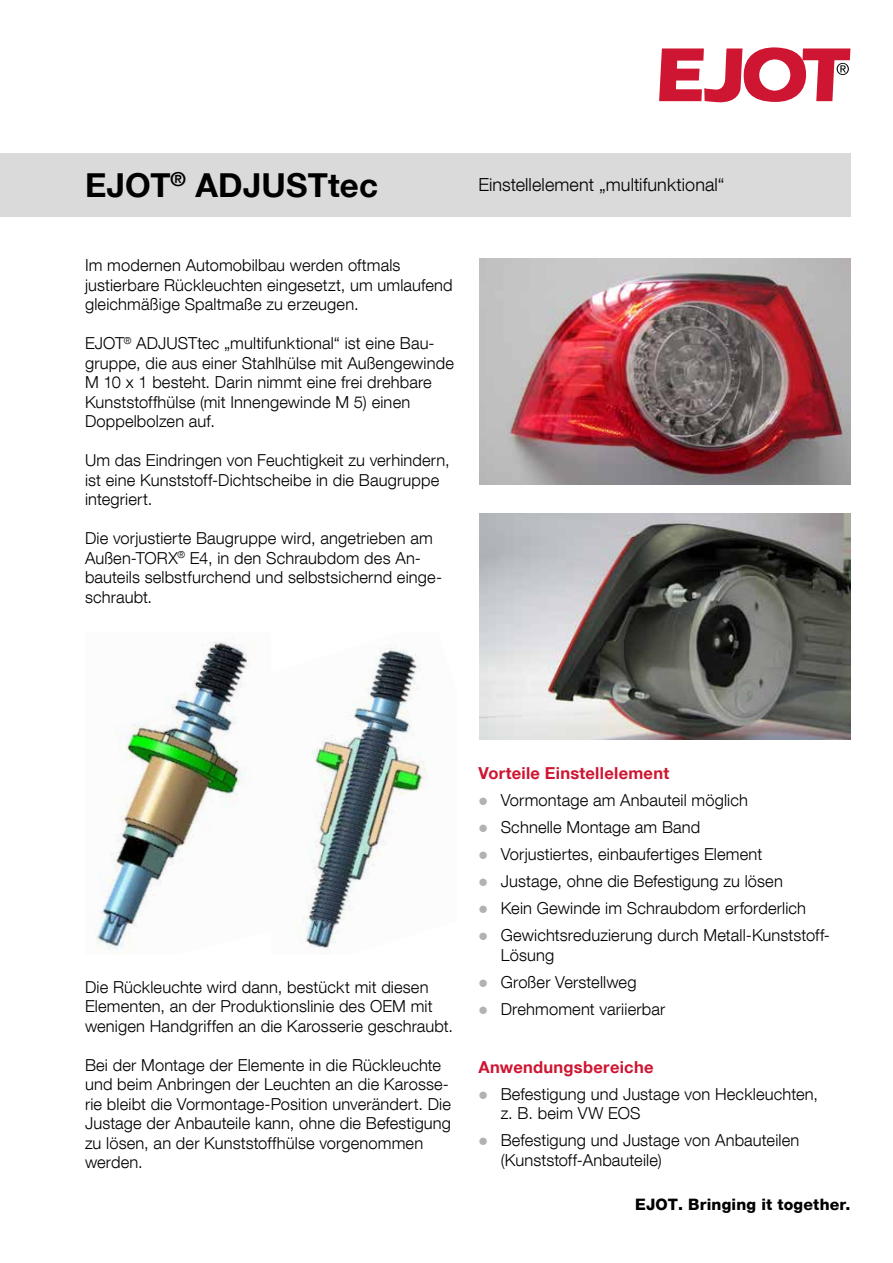
<style>
.page{position:relative;width:893px;height:1263px;background:#fff}
.page>*{position:absolute;margin:0;border:0;box-sizing:border-box;transform-origin:0 0}
.t1{font:700 33px "Helvetica Neue LT Com";letter-spacing:.005em;color:#000}
.t2{font:300 18px "Helvetica Neue LT Com";letter-spacing:.005em;color:#000}
.t3{font:300 16.5px/19.5px "Helvetica Neue LT Com";letter-spacing:.01em;color:#000}
.t4{font:700 16.5px "Helvetica Neue LT Com";letter-spacing:.015em;color:#ce1531}
.t5{font:800 15.75px "Helvetica Neue LT Com";letter-spacing:.01em;color:#000}
.s1{color:#b3b2b2}
</style>
<div class="page">
<svg style="left:659px;top:47px;width:191px;height:56px"></svg>
<div style="left:0;top:153px;width:850px;height:64px;background:#dadada"></div>
<img style="left:479px;top:258px;width:371px;height:227px">
<img style="left:480px;top:513px;width:370px;height:227px">
<img style="left:95px;top:640px;width:333px;height:310px">
<h1 class="t1" style="left:85px;top:164px;width:294px">EJOT<sup>®</sup> ADJUSTtec</h1>
<p class="t3" style="left:85px;top:255px;width:369px">Im modernen Automobilbau werden oftmals justierbare Rückleuchten eingesetzt, um umlaufend gleichmäßige Spaltmaße zu erzeugen.</p>
<p class="t3" style="left:85px;top:333px;width:370px">EJOT<sup>®</sup> ADJUSTtec „multifunktional“ ist eine Bau&shy;gruppe, die aus einer Stahlhülse mit Außengewinde M 10 x 1 besteht. Darin nimmt eine frei drehbare Kunststoffhülse (mit Innengewinde M 5) einen Doppelbolzen auf.</p>
<p class="t3" style="left:85px;top:450px;width:366px">Um das Eindringen von Feuchtigkeit zu verhindern, ist eine Kunststoff-Dichtscheibe in die Baugruppe integriert.</p>
<p class="t3" style="left:85px;top:528px;width:359px">Die vorjustierte Baugruppe wird, angetrieben am Außen-TORX<sup>®</sup> E4, in den Schraubdom des An&shy;bauteils selbstfurchend und selbstsichernd einge&shy;schraubt.</p>
<p class="t2" style="left:478px;top:174px;width:248px">Einstellelement „multifunktional“</p>
<p class="t4" style="left:478px;top:763px;width:192px">Vorteile Einstellelement</p>
<p class="t3" style="left:478px;top:790px;width:271px"><span class="s1">●</span> Vormontage am Anbauteil möglich</p>
<p class="t3" style="left:478px;top:817px;width:224px"><span class="s1">●</span> Schnelle Montage am Band</p>
<p class="t3" style="left:478px;top:844px;width:285px"><span class="s1">●</span> Vorjustiertes, einbaufertiges Element</p>
<p class="t3" style="left:478px;top:871px;width:306px"><span class="s1">●</span> Justage, ohne die Befestigung zu lösen</p>
<p class="t3" style="left:478px;top:898px;width:329px"><span class="s1">●</span> Kein Gewinde im Schraubdom erforderlich</p>
<p class="t3" style="left:501px;top:925px;width:331px;text-indent:-23px"><span class="s1">●</span> Gewichtsreduzierung durch Metall-Kunststoff-<br>Lösung</p>
<p class="t3" style="left:478px;top:972px;width:160px"><span class="s1">●</span> Großer Verstellweg</p>
<p class="t3" style="left:478px;top:999px;width:188px"><span class="s1">●</span> Drehmoment variierbar</p>
<p class="t3" style="left:85px;top:977px;width:370px">Die Rückleuchte wird dann, bestückt mit diesen<br>Elementen, an der Produktionslinie des OEM mit wenigen Handgriffen an die Karosserie geschraubt.</p>
<p class="t3" style="left:85px;top:1055px;width:368px">Bei der Montage der Elemente in die Rückleuchte und beim Anbringen der Leuchten an die Karosse&shy;rie bleibt die Vormontage-Position unverändert. Die Justage der Anbauteile kann, ohne die Befestigung zu lösen, an der Kunststoffhülse vorgenommen werden.</p>
<p class="t4" style="left:478px;top:1056px;width:177px">Anwendungsbereiche</p>
<p class="t3" style="left:501px;top:1084px;width:319px;text-indent:-23px"><span class="s1">●</span> Befestigung und Justage von Heckleuchten, z. B. beim VW EOS</p>
<p class="t3" style="left:501px;top:1130px;width:300px;text-indent:-23px"><span class="s1">●</span> Befestigung und Justage von Anbauteilen (Kunststoff-Anbauteile)</p>
<p class="t5" style="left:635px;top:1195px;width:217px">EJOT. Bringing it together.</p>
</div>
